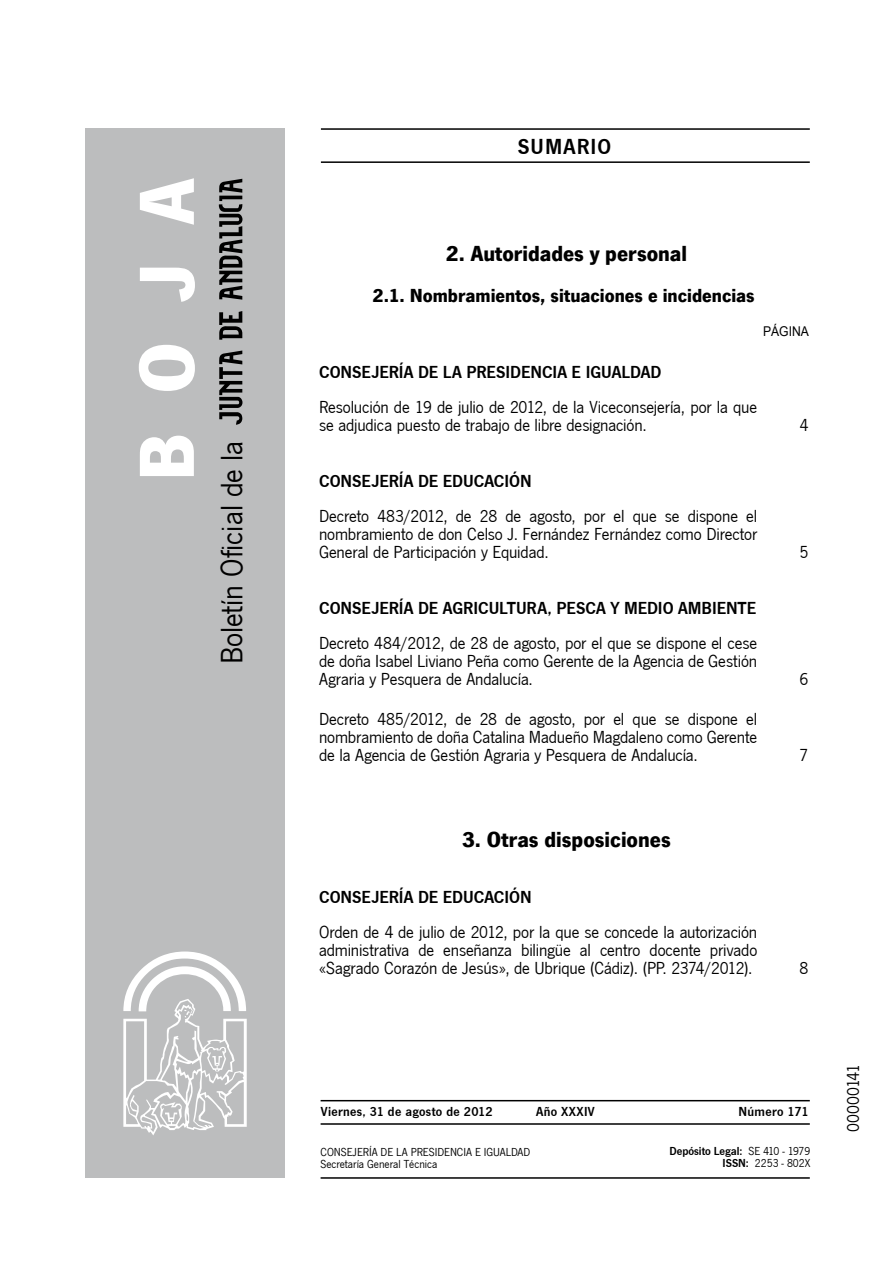
<style>
.page{position:relative;width:893px;height:1263px;background:#fff}
.page>*{position:absolute;margin:0;border:0;box-sizing:border-box;transform-origin:0 0}
.t1{font:700 81px "News Got T";color:#fff}
.t2{font:31.95px "News Got T";color:#000}
.t3{font:700 22.5px "News Got T";color:#000}
.t4{font:600 22.5px "News Got T";letter-spacing:.05em;color:#000}
.t5{font:700 19.5px "News Got T";color:#000}
.t6{font:18px/18px "News Got T";letter-spacing:-.01em;color:#000;text-align:justify}
.t7{font:600 18px "News Got T";color:#000}
.t8{font:600 13.5px "News Got T";letter-spacing:.025em;color:#000}
.t9{font:13.5px "Arial";color:#000;scale:.9 1}
.t10{font:12px/12px "News Got T";color:#000}
.t11{font:600 12px/12px "News Got T";color:#000;text-align:right}
.s1{font-weight:400}
</style>
<div class="page">
<hr style="left:321px;top:128px;width:488px;height:2px;background:#000">
<hr style="left:321px;top:161px;width:488px;height:2px;background:#000">
<div style="left:85px;top:128px;width:200px;height:1050px;background:#bcbdbe"></div>
<svg style="left:219px;top:351px;width:23px;height:74px"></svg>
<svg style="left:219px;top:311px;width:23px;height:29px"></svg>
<svg style="left:219px;top:179px;width:23px;height:121px"></svg>
<svg style="left:123px;top:952px;width:124px;height:183px"></svg>
<hr style="left:320px;top:1100px;width:489px;height:1px;background:#000">
<hr style="left:320px;top:1177px;width:489px;height:2px;background:#000">
<hr style="left:320px;top:1123px;width:489px;height:2px;background:#000">
<h1 class="t1" style="left:119px;top:481px;width:305px;rotate:-90deg">BOJA</h1>
<h2 class="t2" style="left:214px;top:664px;width:225px;rotate:-90deg">Boletín Oficial de la</h2>
<p class="t4" style="left:517px;top:134px;width:95px">SUMARIO</p>
<p class="t3" style="left:446px;top:240px;width:243px">2. Autoridades y personal</p>
<p class="t5" style="left:372px;top:284px;width:384px">2.1. Nombramientos, situaciones e incidencias</p>
<p class="t9" style="left:763px;top:323px;width:53px">PÁGINA</p>
<p class="t7" style="left:319px;top:361px;width:222px">CONSEJERÍA DE LA PRESIDENCIA</p>
<p class="t7" style="left:571px;top:361px;width:41px">E IGUALDAD</p>
<p class="t6" style="left:319px;top:398px;width:439px">Resolución de 19 de julio de 2012, de la Viceconsejería, por la que se adjudica puesto de trabajo de libre designación.</p>
<p class="t7" style="left:319px;top:471px;width:134px">CONSEJERÍA DE EDUCACI</p>
<p class="t7" style="left:509px;top:471px;width:21px">ÓN</p>
<p class="t6" style="left:319px;top:507px;width:439px">Decreto 483/2012, de 28 de agosto, por el que se dispone el nombramiento de don Celso J. Fernández Fernández como Director General de Participación y Equidad.</p>
<p class="t7" style="left:319px;top:598px;width:154px">CONSEJERÍA DE AGRICUL</p>
<p class="t7" style="left:507px;top:598px;width:81px">TURA, PESCA</p>
<p class="t7" style="left:610px;top:598px;width:46px">Y MEDIO</p>
<p class="t7" style="left:678px;top:598px;width:80px">AMBIENTE</p>
<p class="t6" style="left:319px;top:635px;width:439px">Decreto 484/2012, de 28 de agosto, por el que se dispone el cese de doña Isabel Liviano Peña como Gerente de la Agencia de Gestión Agraria y Pesquera de Andalucía.</p>
<p class="t6" style="left:319px;top:710px;width:439px">Decreto 485/2012, de 28 de agosto, por el que se dispone el nombramiento de doña Catalina Madueño Magdaleno como Gerente de la Agencia de Gestión Agraria y Pesquera de Andalucía.</p>
<p class="t3" style="left:462px;top:826px;width:210px">3. Otras disposiciones</p>
<p class="t7" style="left:319px;top:887px;width:134px">CONSEJERÍA DE EDUCACI</p>
<p class="t7" style="left:509px;top:887px;width:21px">ÓN</p>
<p class="t6" style="left:319px;top:924px;width:440px">Orden de 4 de julio de 2012, por la que se concede la autorización administrativa de enseñanza bilingüe al centro docente privado «Sagrado Corazón de Jesús», de Ubrique (Cádiz). (PP. 2374/2012).</p>
<p class="t6" style="left:799px;top:416px;width:10px">4</p>
<p class="t6" style="left:799px;top:543px;width:10px">5</p>
<p class="t6" style="left:799px;top:671px;width:10px">6</p>
<p class="t6" style="left:799px;top:746px;width:10px">7</p>
<p class="t6" style="left:799px;top:960px;width:10px">8</p>
<p class="t8" style="left:321px;top:1104px;width:173px">VIERNES, 31 DE AGOSTO DE 2012</p>
<p class="t8" style="left:536px;top:1104px;width:60px">AÑO XXXIV</p>
<p class="t8" style="left:738px;top:1104px;width:72px">NÚMERO 171</p>
<p class="t10" style="left:320px;top:1146px;width:211px">CONSEJERÍA DE LA PRESIDENCIA E IGUALDAD<br>Secretaría General Técnica</p>
<p class="t11" style="left:669px;top:1145px;width:142px">DEPÓSITO LEGAL: <span class="s1">SE 410 - 1979<br></span>ISSN: <span class="s1">2253 - 802X</span></p>
<p class="t6" style="left:844px;top:1132px;width:69px;rotate:-90deg">00000141</p>
</div>
